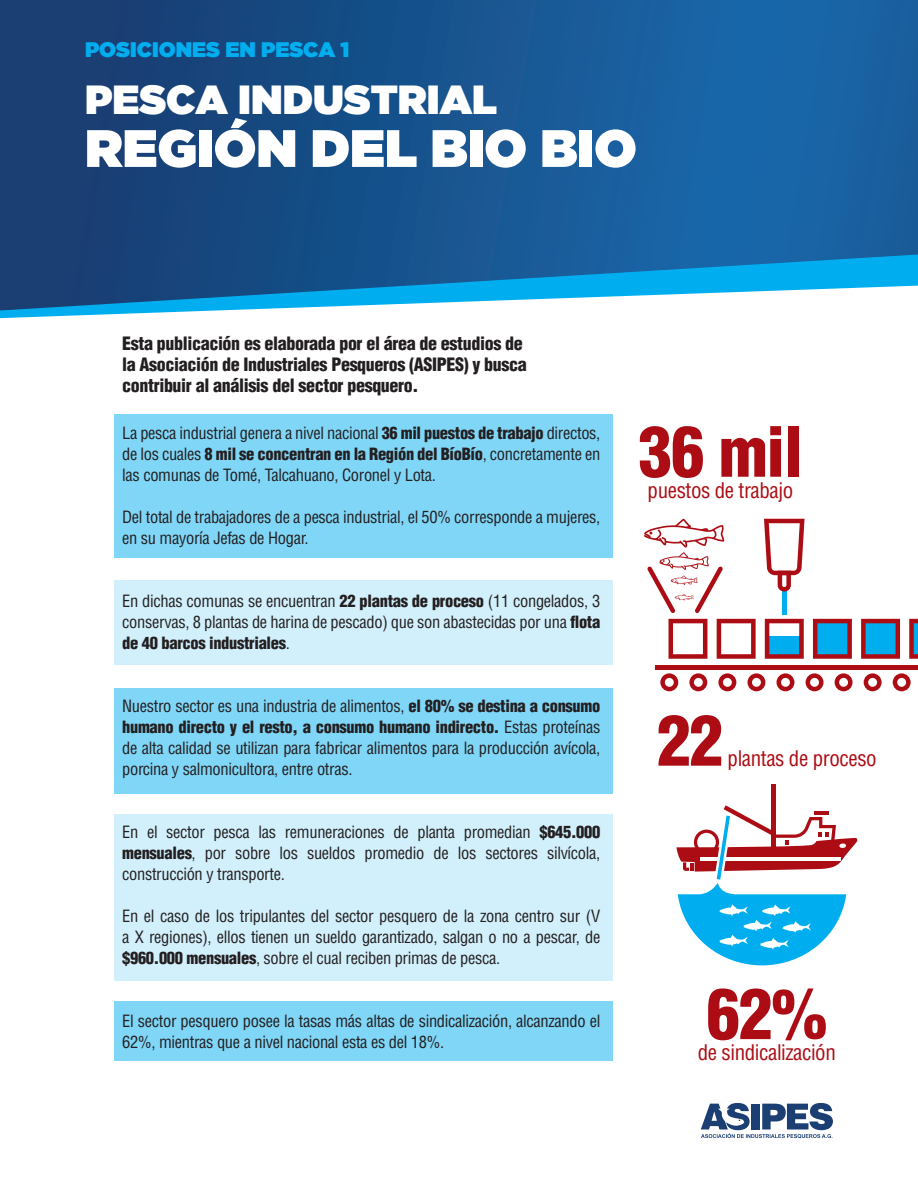
<style>
.page{position:relative;width:918px;height:1188px;background:#fff}
.page>*{position:absolute;margin:0;border:0;box-sizing:border-box;transform-origin:0 0}
.t1{font:900 condensed 67.5px "Helvetica";letter-spacing:-.02em;color:#ac0c13}
.t2{font:52.5px "Gotham Ultra";color:#fff}
.t3{font:40.5px "Gotham Ultra";color:#fff}
.t4{font:condensed 21px "Helvetica";letter-spacing:-.02em;color:#ac0c13}
.t5{font:21px "Gotham Ultra";color:#00aeef}
.t6{font:900 condensed 18px/21px "Helvetica";letter-spacing:-.02em;color:#231f20}
.t7{font:condensed 16.5px/21px "Helvetica";letter-spacing:-.02em;color:#231f20;text-align:justify}
.s1{font-weight:900}
</style>
<div class="page">
<svg style="left:0;top:311px;width:201px;height:8px"></svg>
<svg style="left:0;top:0;width:918px;height:311px;background:#1e5d97"></svg>
<svg style="left:701px;top:1103px;width:132px;height:35px"></svg>
<div style="left:114px;top:688px;width:499px;height:106px;background:#80d6f7"></div>
<div style="left:114px;top:1002px;width:499px;height:59px;background:#80d6f7"></div>
<div style="left:114px;top:814px;width:499px;height:166px;background:#d2f0fc"></div>
<div style="left:114px;top:580px;width:499px;height:85px;background:#d2f0fc"></div>
<div style="left:114px;top:415px;width:499px;height:143px;background:#80d6f7"></div>
<hr style="left:772px;top:785px;width:4px;height:67px;background:#ac0c13">
<svg style="left:676px;top:805px;width:182px;height:160px"></svg>
<div style="left:782px;top:589px;width:5px;height:26px;background:#00aeef"></div>
<svg style="left:669px;top:619px;width:38px;height:40px"></svg>
<svg style="left:717px;top:619px;width:39px;height:40px"></svg>
<svg style="left:765px;top:619px;width:39px;height:40px"></svg>
<svg style="left:813px;top:619px;width:39px;height:40px;background:#466e97"></svg>
<hr style="left:655px;top:665px;width:263px;height:4px;background:#ac0c13">
<svg style="left:660px;top:673px;width:18px;height:18px"></svg>
<svg style="left:689px;top:673px;width:18px;height:18px"></svg>
<svg style="left:718px;top:673px;width:18px;height:18px"></svg>
<svg style="left:747px;top:673px;width:18px;height:18px"></svg>
<svg style="left:777px;top:673px;width:17px;height:18px"></svg>
<svg style="left:806px;top:673px;width:18px;height:18px"></svg>
<svg style="left:835px;top:673px;width:18px;height:18px"></svg>
<svg style="left:864px;top:673px;width:18px;height:18px"></svg>
<svg style="left:764px;top:519px;width:41px;height:72px"></svg>
<svg style="left:644px;top:519px;width:80px;height:94px"></svg>
<svg style="left:861px;top:619px;width:39px;height:40px;background:#466e97"></svg>
<svg style="left:909px;top:619px;width:9px;height:40px"></svg>
<svg style="left:893px;top:673px;width:18px;height:18px"></svg>
<p class="t5" style="left:85px;top:38px;width:266px">POSICIONES EN PESCA 1</p>
<h3 class="t3" style="left:85px;top:77px;width:414px">PESCA INDUSTRIAL</h3>
<h2 class="t2" style="left:85px;top:118px;width:553px">REGIÓN DEL BIO BIO</h2>
<p class="t6" style="left:122px;top:333px;width:406px">Esta publicación es elaborada por el área de estudios de la Asociación de Industriales Pesqueros (ASIPES) y busca contribuir al análisis del sector pesquero.</p>
<p class="t7" style="left:122px;top:423px;width:480px">La pesca industrial genera a nivel nacional <span class="s1">36 mil puestos de trabajo</span> directos, de los cuales <span class="s1">8 mil se concentran en la Región del BíoBío</span>, concretamente en las comunas de Tomé, Talcahuano, Coronel y Lota.</p>
<p class="t7" style="left:122px;top:507px;width:480px">Del total de trabajadores de a pesca industrial, el 50% corresponde a mujeres, en su mayoría Jefas de Hogar.</p>
<p class="t7" style="left:122px;top:591px;width:480px">En dichas comunas se encuentran <span class="s1">22 plantas de proceso</span> (11 congelados, 3 conservas, 8 plantas de harina de pescado) que son abastecidas por una <span class="s1">flota de 40 barcos industriales</span>.</p>
<p class="t7" style="left:122px;top:696px;width:480px">Nuestro sector es una industria de alimentos, <span class="s1">el 80% se destina a consumo humano directo y el resto, a consumo humano indirecto.</span> Estas proteínas de alta calidad se utilizan para fabricar alimentos para la producción avícola, porcina y salmonicultora, entre otras.</p>
<p class="t7" style="left:122px;top:822px;width:480px">En el sector pesca las remuneraciones de planta promedian <span class="s1">$645.000 mensuales</span>, por sobre los sueldos promedio de los sectores silvícola, construcción y transporte.</p>
<p class="t7" style="left:122px;top:906px;width:480px">En el caso de los tripulantes del sector pesquero de la zona centro sur (V a X regiones), ellos tienen un sueldo garantizado, salgan o no a pescar, de <span class="s1">$960.000 mensuales</span>, sobre el cual reciben primas de pesca.</p>
<p class="t7" style="left:122px;top:1011px;width:480px">El sector pesquero posee la tasas más altas de sindicalización, alcanzando el<br>62%, mientras que a nivel nacional esta es del 18%.</p>
<h1 class="t1" style="left:639px;top:409px;width:165px">36 mil</h1>
<p class="t4" style="left:648px;top:477px;width:147px">puestos de trabajo</p>
<h1 class="t1" style="left:657px;top:698px;width:68px">22</h1>
<p class="t4" style="left:728px;top:745px;width:151px">plantas de proceso</p>
<h1 class="t1" style="left:706px;top:972px;width:123px">62%</h1>
<p class="t4" style="left:698px;top:1039px;width:140px">de sindicalización</p>
</div>
